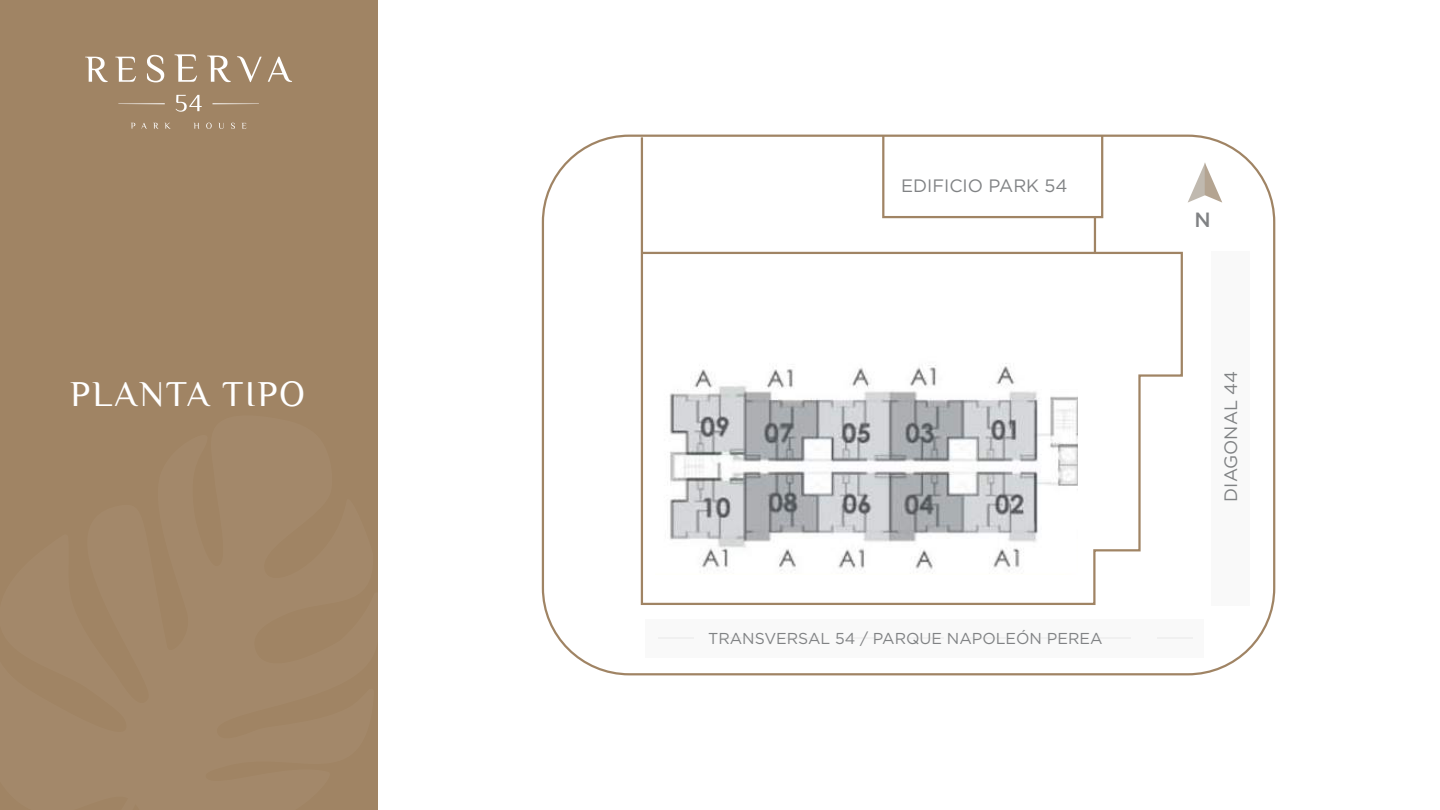
<style>
.page{position:relative;width:1440px;height:810px;background:#fff}
.page>*{position:absolute;margin:0;border:0;box-sizing:border-box;transform-origin:0 0}
.t1{font:36.38px "Philosopher";letter-spacing:.05em;color:#fff}
.t2{font:500 20.62px "Gotham";color:#808284}
.t3{font:17.92px "Gotham";color:#808284}
.t4{font:15.83px "Gotham";color:#808284}
</style>
<div class="page">
<div style="left:0;top:0;width:377px;height:810px;background:#a08464"></div>
<svg style="left:85px;top:57px;width:23px;height:25px"></svg>
<svg style="left:115px;top:57px;width:21px;height:25px"></svg>
<svg style="left:147px;top:55px;width:17px;height:27px"></svg>
<svg style="left:175px;top:54px;width:22px;height:28px"></svg>
<svg style="left:207px;top:56px;width:24px;height:26px"></svg>
<svg style="left:237px;top:56px;width:25px;height:26px"></svg>
<svg style="left:268px;top:57px;width:24px;height:25px"></svg>
<svg style="left:176px;top:95px;width:26px;height:17px"></svg>
<svg style="left:118px;top:103px;width:47px;height:1px"></svg>
<svg style="left:213px;top:103px;width:46px;height:1px"></svg>
<svg style="left:131px;top:123px;width:4px;height:6px"></svg>
<svg style="left:141px;top:123px;width:6px;height:6px"></svg>
<svg style="left:153px;top:123px;width:5px;height:6px"></svg>
<svg style="left:165px;top:123px;width:6px;height:6px"></svg>
<svg style="left:194px;top:123px;width:6px;height:6px"></svg>
<svg style="left:206px;top:123px;width:6px;height:6px"></svg>
<svg style="left:219px;top:123px;width:5px;height:6px"></svg>
<svg style="left:231px;top:123px;width:4px;height:6px"></svg>
<svg style="left:242px;top:123px;width:4px;height:6px"></svg>
<div style="left:645px;top:619px;width:558px;height:38px;background:#f9f9f9"></div>
<svg style="left:881px;top:134px;width:223px;height:1px"></svg>
<div style="left:1212px;top:251px;width:38px;height:354px;background:#f9f9f9"></div>
<hr style="left:658px;top:637px;width:36px;height:1px;background:#bab7b4">
<hr style="left:721px;top:637px;width:35px;height:1px;background:#bab7b4">
<hr style="left:783px;top:637px;width:35px;height:1px;background:#bab7b4">
<hr style="left:846px;top:637px;width:35px;height:1px;background:#bab7b4">
<hr style="left:908px;top:637px;width:35px;height:1px;background:#bab7b4">
<hr style="left:970px;top:637px;width:35px;height:1px;background:#bab7b4">
<hr style="left:1033px;top:637px;width:35px;height:1px;background:#bab7b4">
<hr style="left:1095px;top:637px;width:35px;height:1px;background:#bab7b4">
<hr style="left:1157px;top:637px;width:36px;height:1px;background:#bab7b4">
<svg style="left:1188px;top:162px;width:34px;height:41px"></svg>
<svg style="left:640px;top:135px;width:544px;height:470px"></svg>
<img style="left:655px;top:311px;width:423px;height:263px">
<h1 class="t1" style="left:70px;top:375px;width:236px">PLANTA TIPO</h1>
<p class="t3" style="left:901px;top:174px;width:168px">EDIFICIO PARK 54</p>
<p class="t4" style="left:708px;top:628px;width:396px">TRANSVERSAL 54 / PARQUE NAPOLEÓN PEREA</p>
<h2 class="t2" style="left:1194px;top:207px;width:18px">N</h2>
<p class="t3" style="left:1219px;top:502px;width:132px;rotate:-90deg">DIAGONAL 44</p>
</div>
